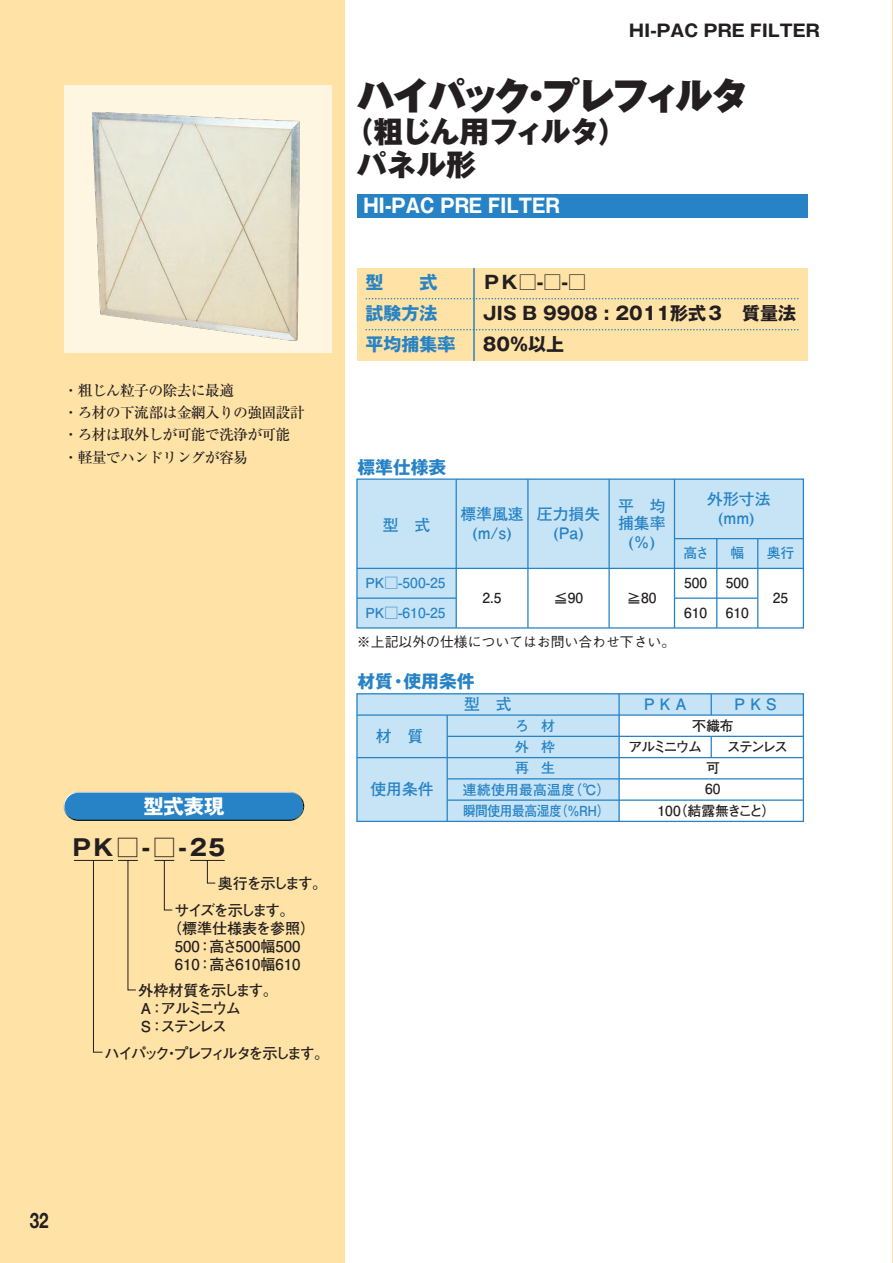
<style>
.page{position:relative;width:893px;height:1263px;background:#fff}
.page>*{position:absolute;margin:0;border:0;box-sizing:border-box;transform-origin:0 0}
.t1{font:900 37.5px "Gothic MB101 Pro";letter-spacing:-.085em;color:#231f20}
.t2{font:800 29.7px/33px "Gothic MB101 Pro";letter-spacing:-.03em;color:#231f20}
.t3{font:700 22.5px "Gothic MB101 Pro";color:#231f20}
.t4{font:700 21.3px "Helvetica Neue";color:#231f20;scale:.8 1}
.t5{font:700 20.25px "Gothic MB101 Pro";color:#fff}
.t6{font:700 19.5px "Gothic MB101 Pro";color:#fff;scale:.9 1}
.t7{font:700 18px/30.9px "Gothic MB101 Pro";color:#231f20}
.t8{font:700 18px/30.9px "Gothic MB101 Pro";color:#2783c5}
.t9{font:700 17.85px "Gothic MB101 Pro";color:#2783c5}
.t10{font:700 16.95px "Gothic MB101 Pro";color:#231f20}
.t11{font:700 15.75px/19px "Futo Go B101 Pro";color:#2783c5;text-align:center}
.t12{font:700 15px/18px "Futo Go B101 Pro";color:#231f20;text-align:center}
.t13{font:700 15px/18px "Futo Go B101 Pro";letter-spacing:-.12em;color:#231f20}
.t14{font:700 15px "Futo Go B101 Pro";letter-spacing:-.155em;color:#231f20}
.t15{font:700 15px/26.4px "Futo Go B101 Pro";letter-spacing:-.14em;color:#231f20}
.t16{font:500 14.85px/22.4px "Ryumin Pro";letter-spacing:-.05em;color:#231f20}
.t17{font:700 13.8px/29.7px "Futo Go B101 Pro";color:#231f20}
.t18{font:700 13.8px/21.3px "Futo Go B101 Pro";color:#2783c5}
.t19{font:700 13.8px/21.3px "Futo Go B101 Pro";letter-spacing:-.03em;color:#2783c5}
.t20{font:500 13.8px "Gothic BBB Pro";color:#231f20}
</style>
<div class="page">
<hr style="left:892px;top:0;width:1px;height:1263px;background:#ffe2a5">
<div style="left:0;top:0;width:344px;height:1263px;background:#ffe2a5"></div>
<div style="left:357px;top:194px;width:451px;height:23px;background:#2783c5"></div>
<div style="left:357px;top:479px;width:446px;height:89px;background:#c7e4f6"></div>
<div style="left:357px;top:479px;width:99px;height:149px;background:#c7e4f6"></div>
<div style="left:356px;top:478px;width:448px;height:151px;border:1px solid #2783c5"></div>
<hr style="left:456px;top:479px;width:1px;height:149px;background:#2783c5">
<hr style="left:527px;top:479px;width:2px;height:149px;background:#2783c5">
<hr style="left:608px;top:479px;width:2px;height:149px;background:#2783c5">
<hr style="left:716px;top:539px;width:1px;height:89px;background:#2783c5">
<hr style="left:757px;top:539px;width:1px;height:89px;background:#2783c5">
<hr style="left:674px;top:479px;width:1px;height:149px;background:#2783c5">
<hr style="left:357px;top:568px;width:446px;height:1px;background:#2783c5">
<hr style="left:357px;top:597px;width:99px;height:2px;background:#2783c5">
<hr style="left:674px;top:597px;width:83px;height:2px;background:#2783c5">
<hr style="left:674px;top:538px;width:129px;height:1px;background:#2783c5">
<div style="left:64px;top:85px;width:267px;height:268px;background:#fef6e1"></div>
<img style="left:93px;top:113px;width:207px;height:228px">
<div style="left:357px;top:268px;width:451px;height:93px;background:#ffe2a5"></div>
<svg style="left:366px;top:329px;width:433px;height:1px"></svg>
<hr style="left:473px;top:268px;width:2px;height:93px;background:#2783c5">
<svg style="left:366px;top:298px;width:433px;height:1px"></svg>
<div style="left:357px;top:694px;width:262px;height:127px;background:#c7e4f6"></div>
<div style="left:357px;top:694px;width:446px;height:21px;background:#c7e4f6"></div>
<div style="left:356px;top:693px;width:448px;height:129px;border:1px solid #2783c5"></div>
<hr style="left:357px;top:714px;width:446px;height:2px;background:#2783c5">
<hr style="left:447px;top:736px;width:356px;height:1px;background:#2783c5">
<hr style="left:447px;top:715px;width:1px;height:106px;background:#2783c5">
<hr style="left:618px;top:694px;width:2px;height:127px;background:#2783c5">
<hr style="left:447px;top:778px;width:356px;height:1px;background:#2783c5">
<hr style="left:447px;top:799px;width:356px;height:2px;background:#2783c5">
<hr style="left:357px;top:757px;width:446px;height:1px;background:#2783c5">
<svg style="left:711px;top:737px;width:1px;height:20px"></svg>
<svg style="left:711px;top:694px;width:1px;height:20px"></svg>
<svg style="left:64px;top:792px;width:14px;height:29px"></svg>
<svg style="left:290px;top:792px;width:14px;height:29px"></svg>
<hr style="left:78px;top:819px;width:212px;height:2px;background:#000">
<hr style="left:78px;top:792px;width:212px;height:1px;background:#a9c2e4">
<div style="left:65px;top:793px;width:238px;height:26px;background:#2783c5;border-radius:13px"></div>
<svg style="left:190px;top:860px;width:35px;height:24px"></svg>
<svg style="left:154px;top:860px;width:21px;height:51px"></svg>
<svg style="left:74px;top:860px;width:64px;height:193px"></svg>
<p class="t16" style="left:64px;top:378px;width:243px">・粗じん粒子の除去に最適<br>・ろ材の下流部は金網入りの強固設計・ろ材は取外しが可能で洗浄が可能・軽量でハンドリングが容易</p>
<h3 class="t5" style="left:143px;top:790px;width:83px">型式表現</h3>
<h3 class="t3" style="left:73px;top:829px;width:154px">PK□-□-25</h3>
<p class="t15" style="left:174px;top:868px;width:154px;text-indent:43px">奥行を示します。サイズを示します。</p>
<p class="t12" style="left:167px;top:917px;width:150px">（標準仕様表を参照）<br>500：高さ500幅500<br>610：高さ610幅610</p>
<p class="t13" style="left:138px;top:979px;width:141px">外枠材質を示します。<br>Ａ：アルミニウム<br>Ｓ：ステンレス</p>
<p class="t14" style="left:105px;top:1041px;width:226px">ハイパック・プレフィルタを示します。</p>
<p class="t10" style="left:629px;top:17px;width:192px">HI-PAC PRE FILTER</p>
<h1 class="t1" style="left:357px;top:64px;width:393px">ハイパック・プレフィルタ</h1>
<h2 class="t2" style="left:357px;top:111px;width:272px;text-indent:-13px">（粗じん用フィルタ）パネル形</h2>
<h3 class="t6" style="left:363px;top:190px;width:220px">HI-PAC PRE FILTER</h3>
<p class="t8" style="left:365px;top:265px;width:91px">型　　式試験方法平均捕集率</p>
<p class="t7" style="left:483px;top:265px;width:315px">ＰＫ□-□-□<br>JIS B 9908 : 2011形式３　質量法<br>80％以上</p>
<p class="t9" style="left:357px;top:452px;width:90px">標準仕様表</p>
<p class="t11" style="left:707px;top:487px;width:65px">外形寸法</p>
<p class="t11" style="left:618px;top:496px;width:49px;line-height:17px;text-align:left">平　均捕集率</p>
<p class="t11" style="left:629px;top:531px;width:27px">(％)</p>
<p class="t11" style="left:460px;top:502px;width:65px">標準風速(m/s)</p>
<p class="t11" style="left:537px;top:502px;width:65px">圧力損失(Pa)</p>
<p class="t11" style="left:383px;top:513px;width:49px">型 式</p>
<p class="t11" style="left:718px;top:506px;width:37px">(mm)</p>
<p class="t18" style="left:730px;top:541px;width:15px">幅</p>
<p class="t18" style="left:767px;top:541px;width:29px">奥行</p>
<p class="t17" style="left:773px;top:581px;width:17px">25</p>
<p class="t18" style="left:683px;top:541px;width:28px">高さ</p>
<p class="t17" style="left:684px;top:566px;width:25px">500<br>610</p>
<p class="t17" style="left:726px;top:566px;width:25px">500<br>610</p>
<p class="t18" style="left:365px;top:566px;width:81px;line-height:29.7px">PK□-500-25<br>PK□-610-25</p>
<p class="t17" style="left:627px;top:581px;width:31px">≧80</p>
<p class="t17" style="left:554px;top:581px;width:31px">≦90</p>
<p class="t17" style="left:483px;top:581px;width:20px">2.5</p>
<p class="t20" style="left:357px;top:630px;width:320px">※上記以外の仕様についてはお問い合わせ下さい。</p>
<p class="t9" style="left:357px;top:667px;width:119px">材質・使用条件</p>
<p class="t11" style="left:376px;top:724px;width:49px">材 質</p>
<p class="t11" style="left:370px;top:778px;width:65px">使用条件</p>
<p class="t11" style="left:464px;top:693px;width:49px">型 式</p>
<p class="t11" style="left:641px;top:693px;width:49px">ＰＫＡ</p>
<p class="t11" style="left:732px;top:693px;width:49px">ＰＫＳ</p>
<p class="t18" style="left:515px;top:713px;width:41px;text-align:justify">ろ　材外　枠再　生</p>
<p class="t17" style="left:692px;top:709px;width:43px">不織布</p>
<p class="t17" style="left:628px;top:730px;width:75px">アルミニウム</p>
<p class="t17" style="left:727px;top:730px;width:63px">ステンレス</p>
<p class="t17" style="left:658px;top:755px;width:120px;line-height:21.3px;text-align:center">可<br>60<br>100（結露無きこと）</p>
<p class="t19" style="left:463px;top:777px;width:149px">連続使用最高温度（℃）瞬間使用最高湿度（％RH）</p>
<h3 class="t4" style="left:30px;top:1204px;width:25px">32</h3>
</div>
